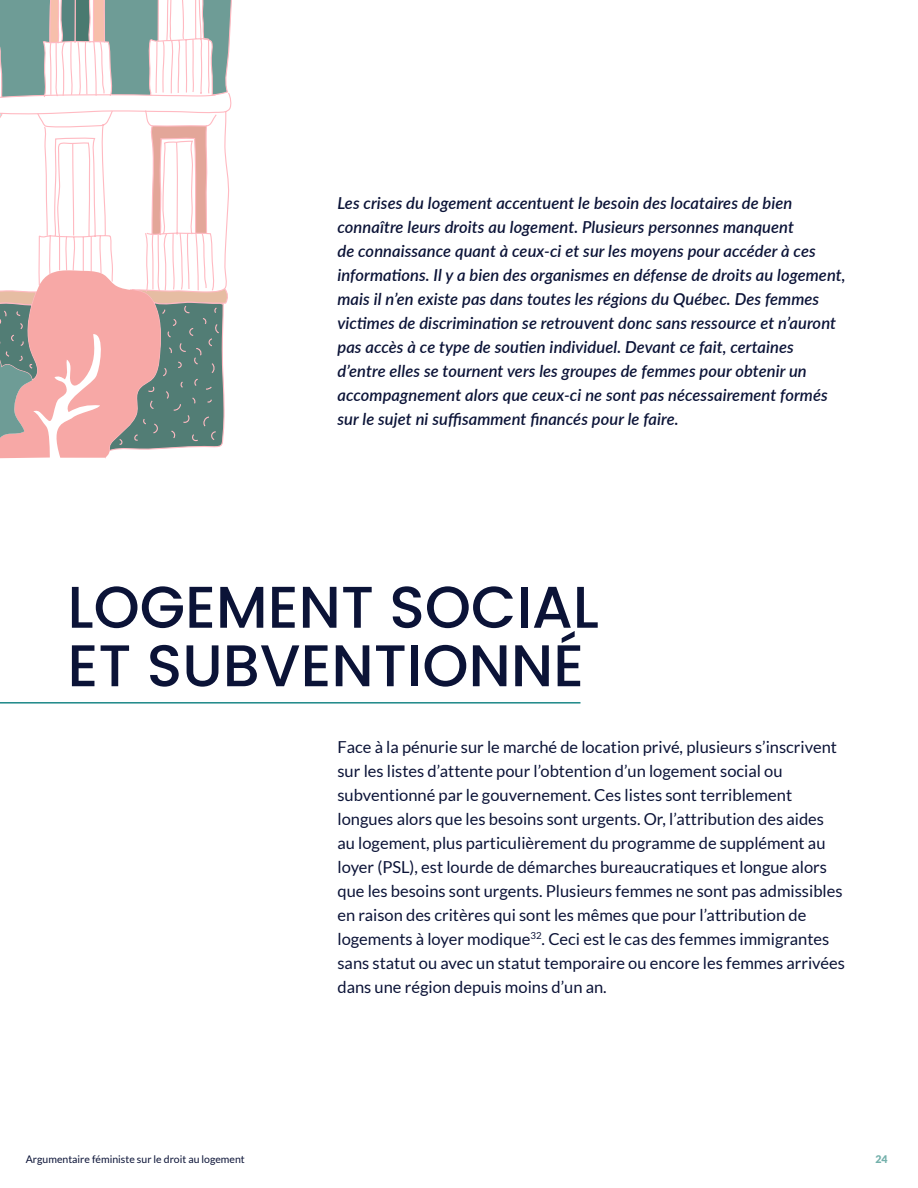
<style>
.page{position:relative;width:918px;height:1188px;background:#fff}
.page>*{position:absolute;margin:0;border:0;box-sizing:border-box;transform-origin:0 0}
.sous-titre{font:500 58.8px "Poppins";color:#0b1337}
.texte_courant{font:16.5px/24px "Lato";color:#0b1337}
.texte_courant-2{font:italic 600 16.5px/24px "Lato";letter-spacing:.005em;color:#0b1337}
.t1{font:10.5px "Lato";color:#0b1337}
.t2{font:900 10.5px "Lato";color:#73b0ab}
</style>
<div class="page">
<hr style="left:0;top:702px;width:580px;height:2px;background:#1c8787">
<svg style="left:0;top:0;width:232px;height:459px"></svg>
<p class="texte_courant-2" style="left:338px;top:190px;width:510px">Les crises du logement accentuent le besoin des locataires de bien connaître leurs droits au logement. Plusieurs personnes manquent<br>de connaissance quant à ceux-ci et sur les moyens pour accéder à ces informations. Il y a bien des organismes en défense de droits au logement, mais il n’en existe pas dans toutes les régions du Québec. Des femmes victimes de discrimination se retrouvent donc sans ressource et n’auront pas accès à ce type de soutien individuel. Devant ce fait, certaines d’entre elles se tournent vers les groupes de femmes pour obtenir un accompagnement alors que ceux-ci ne sont pas nécessairement formés sur le sujet ni suffisamment financés pour le faire.</p>
<p class="sous-titre" style="left:68px;top:573px;width:533px">LOGEMENT SOCIAL</p>
<p class="sous-titre" style="left:68px;top:632px;width:518px">ET SUBVENTIONNÉ</p>
<p class="texte_courant" style="left:338px;top:734px;width:509px">Face à la pénurie sur le marché de location privé, plusieurs s’inscrivent sur les listes d’attente pour l’obtention d’un logement social ou subventionné par le gouvernement. Ces listes sont terriblement longues alors que les besoins sont urgents. Or, l’attribution des aides au logement, plus particulièrement du programme de supplément au loyer (PSL), est lourde de démarches bureaucratiques et longue alors que les besoins sont urgents. Plusieurs femmes ne sont pas admissibles en raison des critères qui sont les mêmes que pour l’attribution de logements à loyer modique<sup>32</sup>. Ceci est le cas des femmes immigrantes sans statut ou avec un statut temporaire ou encore les femmes arrivées dans une région depuis moins d’un an.</p>
<p class="t1" style="left:26px;top:1153px;width:220px">Argumentaire féministe sur le droit au logement</p>
<p class="t2" style="left:876px;top:1153px;width:14px">24</p>
</div>
